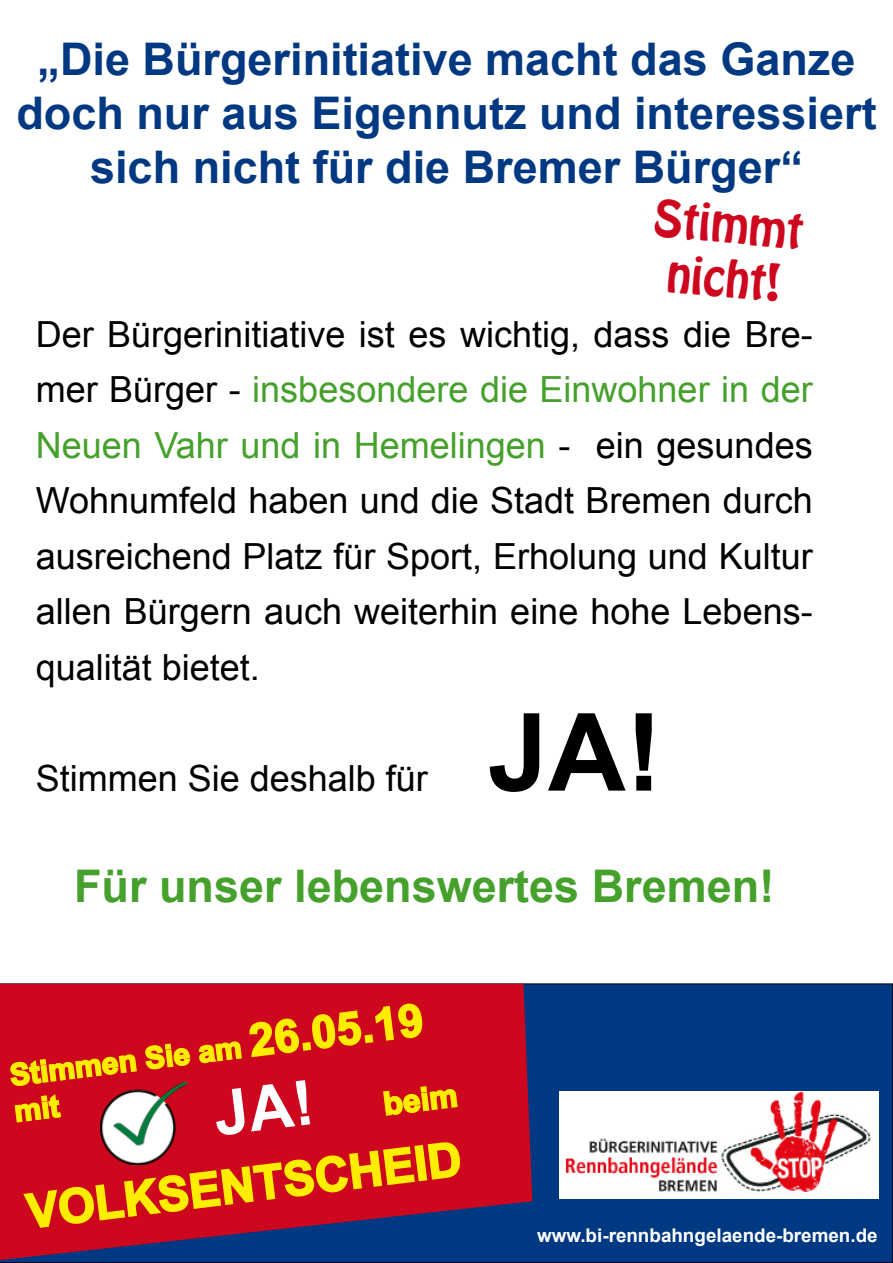
<style>
.page{position:relative;width:893px;height:1263px;background:#fff}
.page>*{position:absolute;margin:0;border:0;box-sizing:border-box;transform-origin:0 0}
.t1{font:700 108px "Arial";color:#000}
.t2{font:700 47.4px "Arial";color:#ffed00}
.t3{font:700 45px/54px "Arial";color:#003882;text-align:center}
.t4{font:700 45px "Arial";color:#45a12b}
.t5{font:45px/54px "Hobo Std";color:#cd071e;text-align:center}
.t6{font:36px/55.5px "Arial";color:#000;text-align:justify}
.t7{font:700 31.95px "Arial";color:#ffed00}
.t8{font:700 30.15px/36.3px "Arial";color:#ffed00}
.t9{font:700 18.9px "Arial";color:#fff}
.s1{color:#45a12b}
.s2{font-size:45px}
.s3{font-size:62.1px;color:#fff}
</style>
<div class="page">
<div style="left:0;top:984px;width:893px;height:279px;background:#003882"></div>
<svg style="left:0;top:984px;width:532px;height:276px;background:#a80f2f"></svg>
<svg style="left:9px;top:1053px;width:129px;height:33px;background:#da4615"></svg>
<svg style="left:144px;top:1043px;width:47px;height:27px"></svg>
<svg style="left:198px;top:1002px;width:226px;height:62px;background:#d32619"></svg>
<svg style="left:14px;top:1092px;width:48px;height:31px"></svg>
<svg style="left:382px;top:1085px;width:77px;height:32px;background:#da4615"></svg>
<svg style="left:22px;top:1141px;width:439px;height:88px;background:#c8221f"></svg>
<img style="left:559px;top:1092px;width:319px;height:106px">
<img style="left:101px;top:1083px;width:85px;height:81px">
<p class="t3" style="left:16px;top:34px;width:862px">„Die Bürgerinitiative macht das Ganze doch nur aus Eigennutz und interessiert sich nicht für die Bremer Bürger“</p>
<p class="t5" style="left:656px;top:192px;width:151px;rotate:5deg">Stimmt nicht!</p>
<p class="t6" style="left:36px;top:307px;width:778px">Der Bürgerinitiative ist es wichtig, dass die Bre&shy;mer Bürger - <span class="s1">insbesondere die Einwohner in der Neuen Vahr und in Hemelingen</span> - ein gesundes Wohnumfeld haben und die Stadt Bremen durch ausreichend Platz für Sport, Erholung und Kultur allen Bürgern auch weiterhin eine hohe Lebens&shy;qualität bietet.</p>
<p class="t6" style="left:36px;top:751px;width:394px">Stimmen Sie deshalb für</p>
<h1 class="t1" style="left:488px;top:681px;width:175px">JA!</h1>
<p class="t4" style="left:74px;top:856px;width:702px">Für unser lebenswertes Bremen!</p>
<p class="t8" style="left:8px;top:1058px;width:418px;rotate:-7deg">Stimmen Sie am <span class="s2">26.05.19 </span>mit</p>
<p class="t7" style="left:213px;top:1103px;width:245px;rotate:-7deg"><span class="s3">JA!</span> beim</p>
<h2 class="t2" style="left:23px;top:1180px;width:439px;rotate:-7deg">VOLKSENTSCHEID</h2>
<p class="t9" style="left:537px;top:1223px;width:342px">www.bi-rennbahngelaende-bremen.de</p>
</div>
